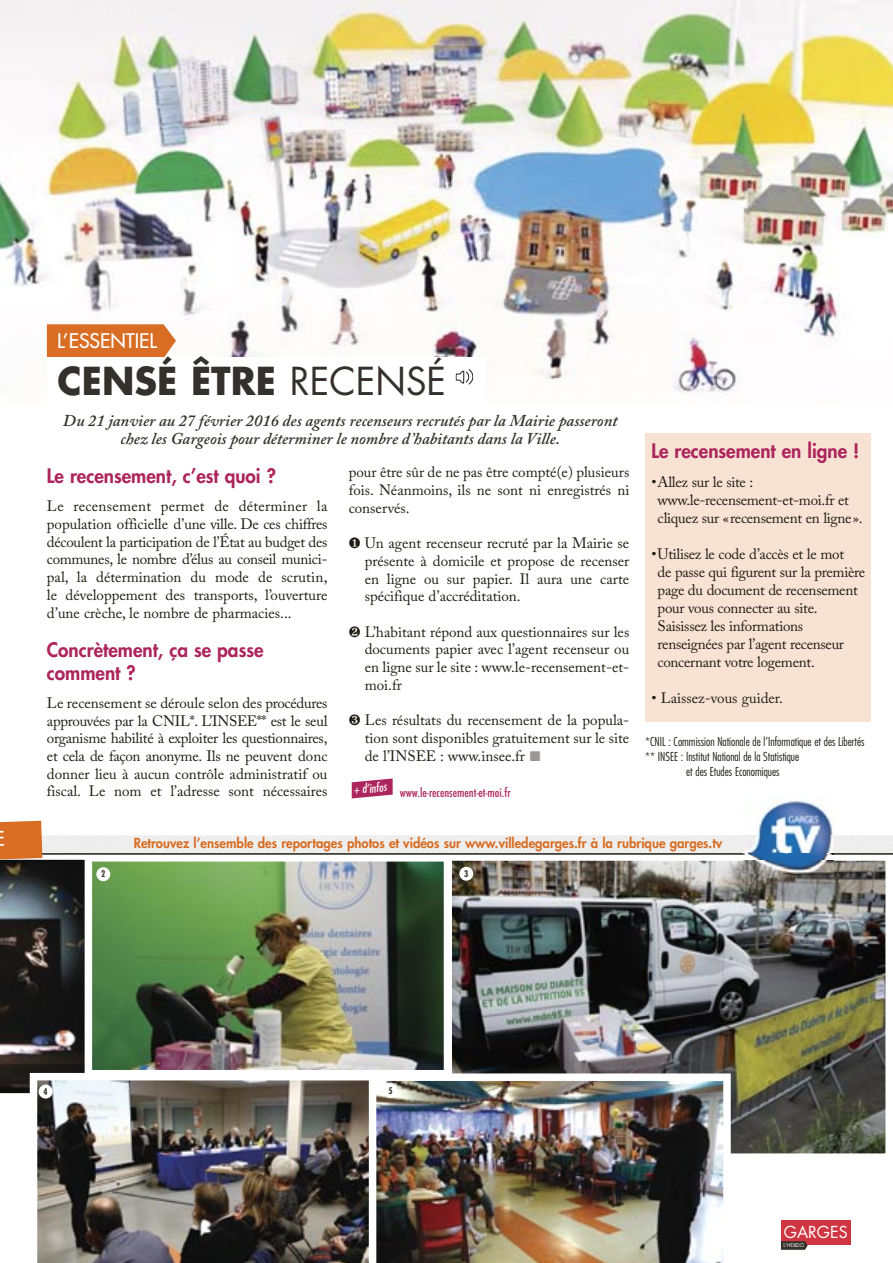
<style>
.page{position:relative;width:893px;height:1263px;background:#fff}
.page>*{position:absolute;margin:0;border:0;box-sizing:border-box;transform-origin:0 0}
.t1{font:700 37.5px "Futura";color:#34302c}
.t2{font:500 19.65px "Futura CE";color:#fff}
.t3{font:800 19.5px/22.2px "Futura";color:#ac255c}
.t4{font:italic 600 16.5px/18px "Adobe Caslon Pro";color:#34302c;text-align:center}
.t5{font:16.05px "Futura";color:#fff}
.t6{font:15px/17.7px "Adobe Caslon Pro";color:#201c14;text-align:justify}
.t7{font:15px/18px "Adobe Caslon Pro";letter-spacing:-.02em;color:#201c14}
.t8{font:800 13.5px "Futura";color:#d86d23}
.t9{font:500 condensed 13.5px "Futura T";color:#ac255c}
.t10{font:300 condensed 12px "Futura";color:#201c14}
.t11{font:italic condensed 12px "Futura";color:#fff}
.t12{font:700 condensed 9px "Futura";color:#34302c;scale:.95 1}
.t13{font:5.1px "Futura";color:#fff}
.s1{font-weight:400}
</style>
<div class="page">
<div style="left:645px;top:433px;width:226px;height:289px;background:#f7e2d3"></div>
<img style="left:453px;top:862px;width:431px;height:290px">
<div style="left:444px;top:853px;width:449px;height:308px;border:8px solid #fff"></div>
<img style="left:92px;top:863px;width:350px;height:207px">
<div style="left:81px;top:854px;width:370px;height:243px;border:8px solid #fff"></div>
<img style="left:376px;top:1073px;width:355px;height:190px">
<img style="left:37px;top:1080px;width:339px;height:183px">
<div style="left:459px;top:867px;width:14px;height:14px;background:#fff;border-radius:50%"></div>
<div style="left:96px;top:867px;width:14px;height:14px;background:#fff;border-radius:50%"></div>
<div style="left:384px;top:1084px;width:13px;height:14px;background:#fff;border-radius:50%"></div>
<img style="left:834px;top:835px;width:59px;height:18px">
<div style="left:92px;top:835px;width:651px;height:18px;background:#eee"></div>
<hr style="left:0;top:853px;width:893px;height:2px;background:#201c14">
<svg style="left:0;top:821px;width:92px;height:280px"></svg>
<div style="left:781px;top:1220px;width:69px;height:25px;background:#cf3642"></div>
<svg style="left:781px;top:1241px;width:26px;height:8px"></svg>
<img style="left:743px;top:800px;width:91px;height:73px">
<img style="left:743px;top:853px;width:91px;height:1px">
<img style="left:0;top:0;width:893px;height:394px">
<svg style="left:47px;top:324px;width:129px;height:34px;background:#db7835"></svg>
<div style="left:47px;top:358px;width:439px;height:47px;background:#fff"></div>
<svg style="left:455px;top:369px;width:18px;height:16px"></svg>
<svg style="left:352px;top:778px;width:41px;height:20px"></svg>
<h2 class="t2" style="left:57px;top:329px;width:101px">L’ESSENTIEL</h2>
<h1 class="t1" style="left:58px;top:364px;width:390px">CENSÉ ÊTRE <span class="s1">RECENSÉ</span></h1>
<p class="t4" style="left:63px;top:413px;width:556px">Du 21 janvier au 27 février 2016 des agents recenseurs recrutés par la Mairie passeront chez les Gargeois pour déterminer le nombre d’habitants dans la Ville.</p>
<h3 class="t3" style="left:47px;top:466px;width:231px">Le recensement, c’est quoi ?</h3>
<p class="t6" style="left:47px;top:499px;width:282px">Le recensement permet de déterminer la population officielle d’une ville. De ces chiffres découlent la participation de l’État au budget des communes, le nombre d’élus au conseil munici&shy;pal, la détermination du mode de scrutin, le développement des transports, l’ouverture d’une crèche, le nombre de pharmacies...</p>
<h3 class="t3" style="left:47px;top:641px;width:218px">Concrètement, ça se passe comment ?</h3>
<p class="t6" style="left:47px;top:696px;width:282px">Le recensement se déroule selon des procédures approuvées par la CNIL*. L’INSEE** est le seul organisme habilité à exploiter les questionnaires, et cela de façon anonyme. Ils ne peuvent donc donner lieu à aucun contrôle administratif ou fiscal. Le nom et l’adresse sont nécessaires</p>
<p class="t6" style="left:349px;top:465px;width:282px">pour être sûr de ne pas être compté(e) plusieurs fois. Néanmoins, ils ne sont ni enregistrés ni conservés.</p>
<p class="t6" style="left:365px;top:536px;width:266px;text-indent:-16px">❶ Un agent recenseur recruté par la Mairie se présente à domicile et propose de recenser en ligne ou sur papier. Il aura une carte spécifique d’accréditation.</p>
<p class="t6" style="left:365px;top:624px;width:266px;text-indent:-16px">❷ L’habitant répond aux questionnaires sur les documents papier avec l’agent recenseur ou en ligne sur le site : www.le-recensement-et&shy;moi.fr</p>
<p class="t6" style="left:365px;top:713px;width:266px;text-indent:-16px">❸ Les résultats du recensement de la popula&shy;tion sont disponibles gratuitement sur le site de l’INSEE : www.insee.fr</p>
<p class="t11" style="left:353px;top:784px;width:35px;rotate:-5deg">+ d’infos</p>
<p class="t9" style="left:400px;top:787px;width:112px">www.le-recensement-et-moi.fr</p>
<h3 class="t3" style="left:651px;top:441px;width:209px">Le recensement en ligne !</h3>
<p class="t7" style="left:658px;top:474px;width:207px;text-indent:-6px">• Allez sur le site : www.le-recensement-et-moi.fr et cliquez sur « recensement en ligne ».</p>
<p class="t7" style="left:658px;top:546px;width:209px;text-indent:-6px">• Utilisez le code d’accès et le mot<br>de passe qui figurent sur la première page du document de recensement pour vous connecter au site.<br>Saisissez les informations renseignées par l’agent recenseur concernant votre logement.</p>
<p class="t6" style="left:651px;top:691px;width:133px">• Laissez-vous guider.</p>
<p class="t10" style="left:645px;top:737px;width:221px">*CNIL : Commission Nationale de l’Informatique et des Libertés</p>
<p class="t10" style="left:645px;top:752px;width:155px">** INSEE : Institut National de la Statistique</p>
<p class="t10" style="left:686px;top:767px;width:95px">et des Etudes Economiques</p>
<p class="t8" style="left:134px;top:836px;width:590px">Retrouvez l’ensemble des reportages photos et vidéos sur www.villedegarges.fr à la rubrique garges.tv</p>
<p class="t12" style="left:101px;top:870px;width:6px">2</p>
<p class="t12" style="left:464px;top:869px;width:6px">3</p>
<p class="t12" style="left:44px;top:1087px;width:6px">4</p>
<p class="t12" style="left:388px;top:1086px;width:6px">5</p>
<p class="t5" style="left:784px;top:1225px;width:65px">GARGES</p>
<p class="t13" style="left:783px;top:1243px;width:22px">L’HEBDO</p>
</div>
